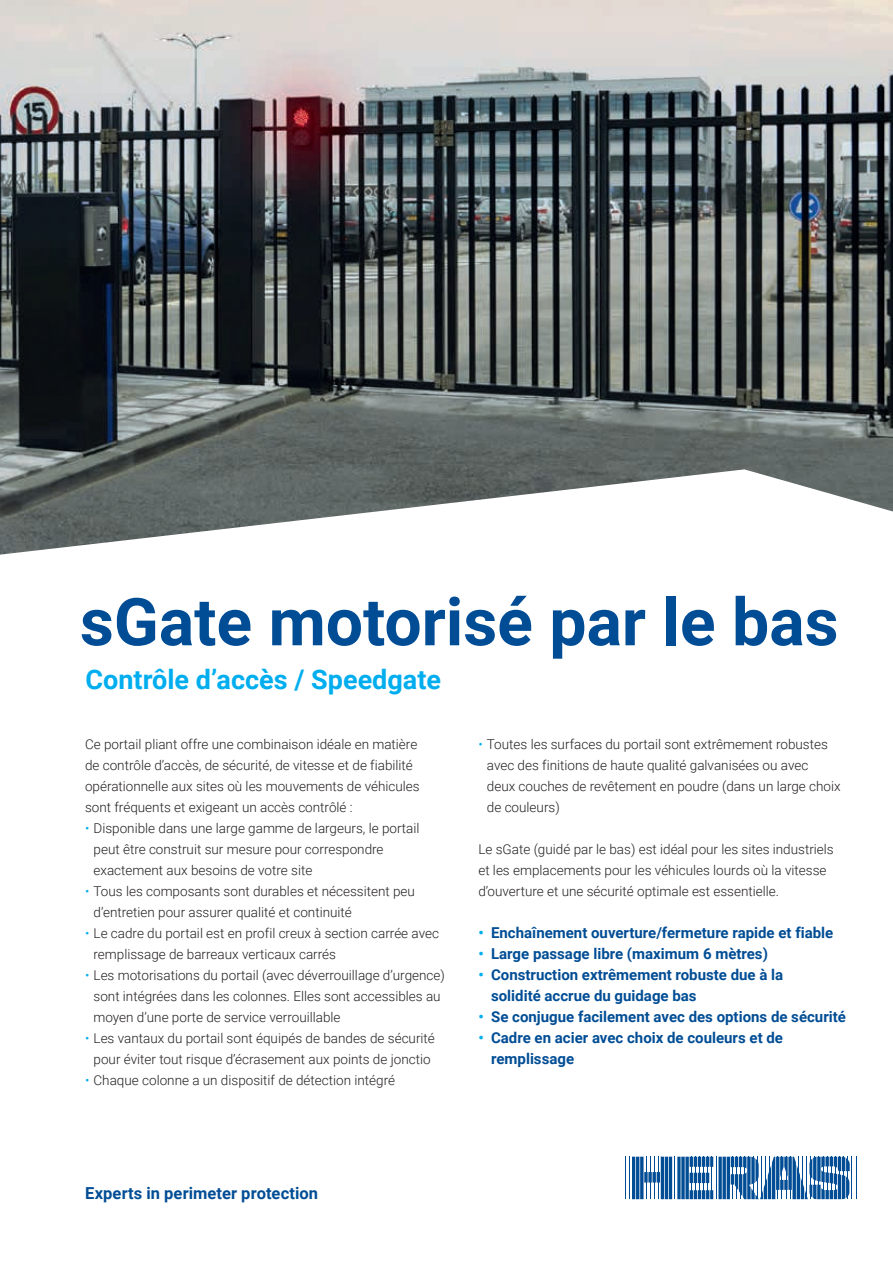
<style>
.page{position:relative;width:893px;height:1263px;background:#fff}
.page>*{position:absolute;margin:0;border:0;box-sizing:border-box;transform-origin:0 0}
.t1{font:700 66px "Roboto";color:#014d95}
.t2{font:700 27px "Roboto";color:#00aeef}
.t3{font:700 16.5px "Roboto";letter-spacing:.005em;color:#014d95}
.t4{font:700 15px/21px "Roboto";color:#014d95}
.t5{font:300 13.5px/21px "Roboto";color:#231f20}
.s1{color:#00aeef}
</style>
<div class="page">
<hr style="left:625px;top:1157px;width:1px;height:42px;background:#014d95">
<hr style="left:629px;top:1157px;width:1px;height:42px;background:#014d95">
<hr style="left:646px;top:1157px;width:1px;height:42px;background:#014d95">
<hr style="left:650px;top:1157px;width:1px;height:42px;background:#014d95">
<hr style="left:654px;top:1157px;width:1px;height:42px;background:#014d95">
<hr style="left:658px;top:1157px;width:1px;height:42px;background:#014d95">
<hr style="left:674px;top:1157px;width:1px;height:42px;background:#014d95">
<hr style="left:852px;top:1157px;width:1px;height:42px;background:#014d95">
<hr style="left:856px;top:1157px;width:1px;height:42px;background:#014d95">
<hr style="left:669px;top:1157px;width:3px;height:42px;background:#014d95">
<hr style="left:665px;top:1157px;width:3px;height:42px;background:#014d95">
<hr style="left:661px;top:1157px;width:3px;height:42px;background:#014d95">
<hr style="left:640px;top:1157px;width:3px;height:42px;background:#014d95">
<hr style="left:636px;top:1157px;width:3px;height:42px;background:#014d95">
<hr style="left:632px;top:1157px;width:3px;height:42px;background:#014d95">
<svg style="left:657px;top:1172px;width:3px;height:10px"></svg>
<svg style="left:652px;top:1172px;width:4px;height:10px"></svg>
<svg style="left:648px;top:1172px;width:4px;height:10px"></svg>
<svg style="left:644px;top:1172px;width:4px;height:10px"></svg>
<svg style="left:685px;top:1157px;width:4px;height:42px"></svg>
<svg style="left:681px;top:1157px;width:4px;height:42px"></svg>
<svg style="left:677px;top:1157px;width:4px;height:42px"></svg>
<svg style="left:690px;top:1157px;width:160px;height:42px"></svg>
<img style="left:0;top:0;width:893px;height:555px">
<h1 class="t1" style="left:80px;top:576px;width:760px">sGate motorisé par le bas</h1>
<h2 class="t2" style="left:86px;top:660px;width:357px">Contrôle d’accès / Speedgate</h2>
<p class="t5" style="left:85px;top:733px;width:336px">Ce portail pliant offre une combinaison idéale en matière de contrôle d’accès, de sécurité, de vitesse et de fiabilité opérationnelle aux sites où les mouvements de véhicules sont fréquents et exigeant un accès contrôlé :</p>
<p class="t5" style="left:94px;top:817px;width:327px;text-indent:-9px"><span class="s1">•</span> Disponible dans une large gamme de largeurs, le portail peut être construit sur mesure pour correspondre exactement aux besoins de votre site</p>
<p class="t5" style="left:94px;top:880px;width:323px;text-indent:-9px"><span class="s1">•</span> Tous les composants sont durables et nécessitent peu d’entretien pour assurer qualité et continuité</p>
<p class="t5" style="left:94px;top:922px;width:347px;text-indent:-9px"><span class="s1">•</span> Le cadre du portail est en profil creux à section carrée avec remplissage de barreaux verticaux carrés</p>
<p class="t5" style="left:94px;top:964px;width:353px;text-indent:-9px"><span class="s1">•</span> Les motorisations du portail (avec déverrouillage d’urgence) sont intégrées dans les colonnes. Elles sont accessibles au moyen d’une porte de service verrouillable</p>
<p class="t5" style="left:85px;top:1027px;width:351px;text-align:center"><span class="s1">•</span> Les vantaux du portail sont équipés de bandes de sécurité pour éviter tout risque d’écrasement aux points de jonctio</p>
<p class="t5" style="left:85px;top:1069px;width:312px"><span class="s1">•</span> Chaque colonne a un dispositif de détection intégré</p>
<p class="t5" style="left:487px;top:733px;width:355px;text-indent:-9px"><span class="s1">•</span> Toutes les surfaces du portail sont extrêmement robustes avec des finitions de haute qualité galvanisées ou avec<br>deux couches de revêtement en poudre (dans un large choix de couleurs)</p>
<p class="t5" style="left:478px;top:838px;width:357px">Le sGate (guidé par le bas) est idéal pour les sites industriels et les emplacements pour les véhicules lourds où la vitesse d’ouverture et une sécurité optimale est essentielle.</p>
<p class="t4" style="left:478px;top:921px;width:356px"><span class="s1">•</span> Enchaînement ouverture/fermeture rapide et fiable</p>
<p class="t4" style="left:478px;top:942px;width:291px"><span class="s1">•</span> Large passage libre (maximum 6 mètres)</p>
<p class="t4" style="left:491px;top:963px;width:294px;text-indent:-13px"><span class="s1">•</span> Construction extrêmement robuste due à la solidité accrue du guidage bas</p>
<p class="t4" style="left:478px;top:1005px;width:369px"><span class="s1">•</span> Se conjugue facilement avec des options de sécurité</p>
<p class="t4" style="left:491px;top:1026px;width:293px;text-indent:-13px"><span class="s1">•</span> Cadre en acier avec choix de couleurs et de remplissage</p>
<p class="t3" style="left:85px;top:1181px;width:235px">Experts in perimeter protection</p>
</div>
